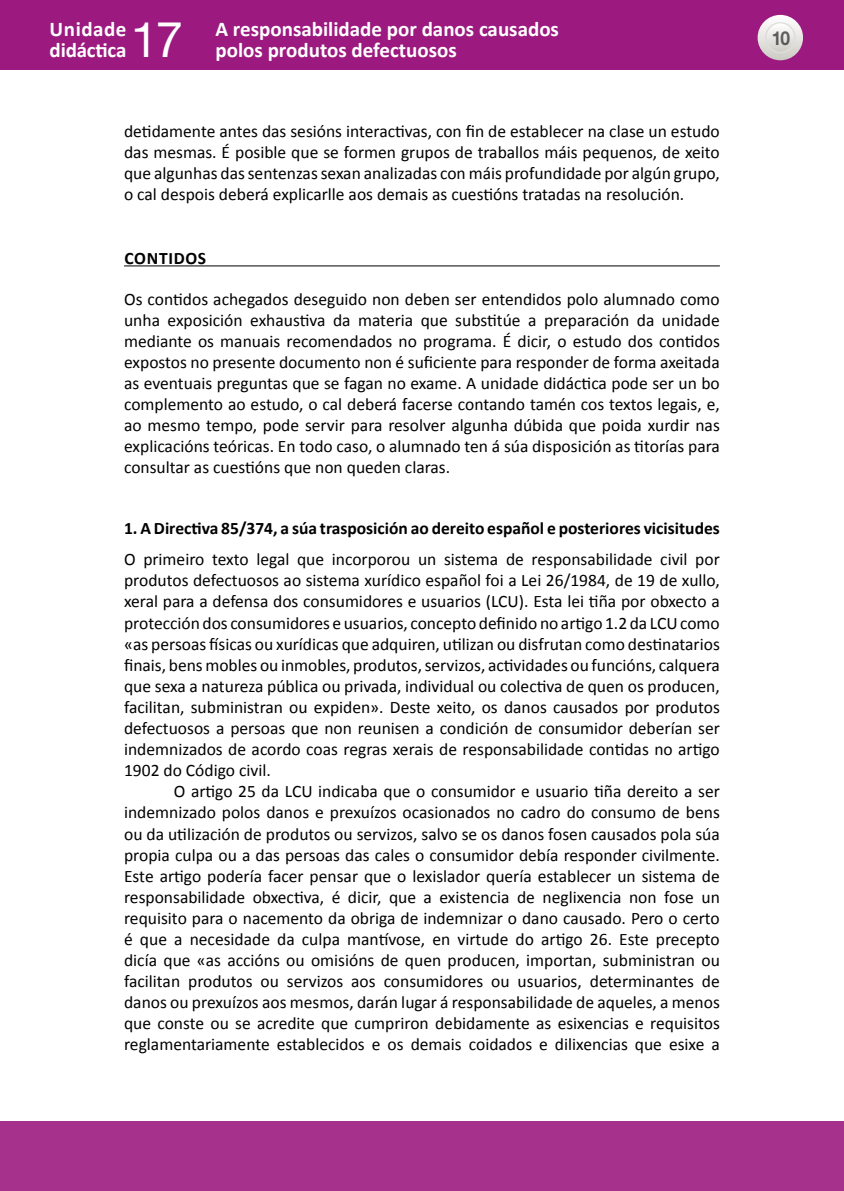
<style>
.page{position:relative;width:844px;height:1191px;background:#fff}
.page>*{position:absolute;margin:0;border:0;box-sizing:border-box;transform-origin:0 0}
.t1{font:49px "Helvetica Neue";color:#fff}
.t2{font:700 21px/21px "Calibri";color:#fff}
.t3{font:700 19.25px "Helvetica Neue";color:#000;scale:.9 1}
.t4{font:17.5px/21.2px "Calibri";color:#000;text-align:justify}
.t5{font:700 17.5px "Calibri";color:#000}
.t6{font:700 17.5px "Calibri";letter-spacing:.04em;color:#000}
</style>
<div class="page">
<div style="left:0;top:0;width:843px;height:69px;background:#9c1a7f"></div>
<svg style="left:757px;top:15px;width:45px;height:45px"></svg>
<svg style="left:765px;top:23px;width:29px;height:29px"></svg>
<div style="left:764px;top:22px;width:31px;height:31px;border:1px solid #dfdeda;border-radius:50%"></div>
<div style="left:0;top:1121px;width:843px;height:70px;background:#a6318c"></div>
<hr style="left:124px;top:265px;width:595px;height:1px;background:#000">
<p class="t2" style="left:50px;top:19px;width:78px">Unidade didáctica</p>
<h1 class="t1" style="left:131px;top:5px;width:54px">17</h1>
<p class="t2" style="left:215px;top:19px;width:345px">A responsabilidade por danos causados polos produtos defectuosos</p>
<p class="t3" style="left:770px;top:26px;width:23px">10</p>
<p class="t4" style="left:124px;top:121px;width:597px">detidamente antes das sesións interactivas, con fin de establecer na clase un estudo das mesmas. É posible que se formen grupos de traballos máis pequenos, de xeito que algunhas das sentenzas sexan analizadas con máis profundidade por algún grupo, o cal despois deberá explicarlle aos demais as cuestións tratadas na resolución.</p>
<p class="t6" style="left:124px;top:247px;width:83px">CONTIDOS</p>
<p class="t4" style="left:124px;top:288px;width:597px">Os contidos achegados deseguido non deben ser entendidos polo alumnado como unha exposición exhaustiva da materia que substitúe a preparación da unidade mediante os manuais recomendados no programa. É dicir, o estudo dos contidos expostos no presente documento non é suficiente para responder de forma axeitada as eventuais preguntas que se fagan no exame. A unidade didáctica pode ser un bo complemento ao estudo, o cal deberá facerse contando tamén cos textos legais, e, ao mesmo tempo, pode servir para resolver algunha dúbida que poida xurdir nas explicacións teóricas. En todo caso, o alumnado ten á súa disposición as titorías para consultar as cuestións que non queden claras.</p>
<p class="t5" style="left:124px;top:517px;width:597px">1. A Directiva 85/374, a súa trasposición ao dereito español e posteriores vicisitudes</p>
<p class="t4" style="left:124px;top:549px;width:597px">O primeiro texto legal que incorporou un sistema de responsabilidade civil por produtos defectuosos ao sistema xurídico español foi a Lei 26/1984, de 19 de xullo, xeral para a defensa dos consumidores e usuarios (LCU). Esta lei tiña por obxecto a protección dos consumidores e usuarios, concepto definido no artigo 1.2 da LCU como «as persoas físicas ou xurídicas que adquiren, utilizan ou disfrutan como destinatarios finais, bens mobles ou inmobles, produtos, servizos, actividades ou funcións, calquera que sexa a natureza pública ou privada, individual ou colectiva de quen os producen, facilitan, subministran ou expiden». Deste xeito, os danos causados por produtos defectuosos a persoas que non reunisen a condición de consumidor deberían ser indemnizados de acordo coas regras xerais de responsabilidade contidas no artigo 1902 do Código civil.</p>
<p class="t4" style="left:124px;top:781px;width:597px;text-indent:50px">O artigo 25 da LCU indicaba que o consumidor e usuario tiña dereito a ser indemnizado polos danos e prexuízos ocasionados no cadro do consumo de bens ou da utilización de produtos ou servizos, salvo se os danos fosen causados pola súa propia culpa ou a das persoas das cales o consumidor debía responder civilmente.<br>Este artigo podería facer pensar que o lexislador quería establecer un sistema de responsabilidade obxectiva, é dicir, que a existencia de neglixencia non fose un requisito para o nacemento da obriga de indemnizar o dano causado. Pero o certo é que a necesidade da culpa mantívose, en virtude do artigo 26. Este precepto dicía que «as accións ou omisións de quen producen, importan, subministran ou facilitan produtos ou servizos aos consumidores ou usuarios, determinantes de danos ou prexuízos aos mesmos, darán lugar á responsabilidade de aqueles, a menos que conste ou se acredite que cumpriron debidamente as esixencias e requisitos reglamentariamente establecidos e os demais coidados e dilixencias que esixe a</p>
</div>
